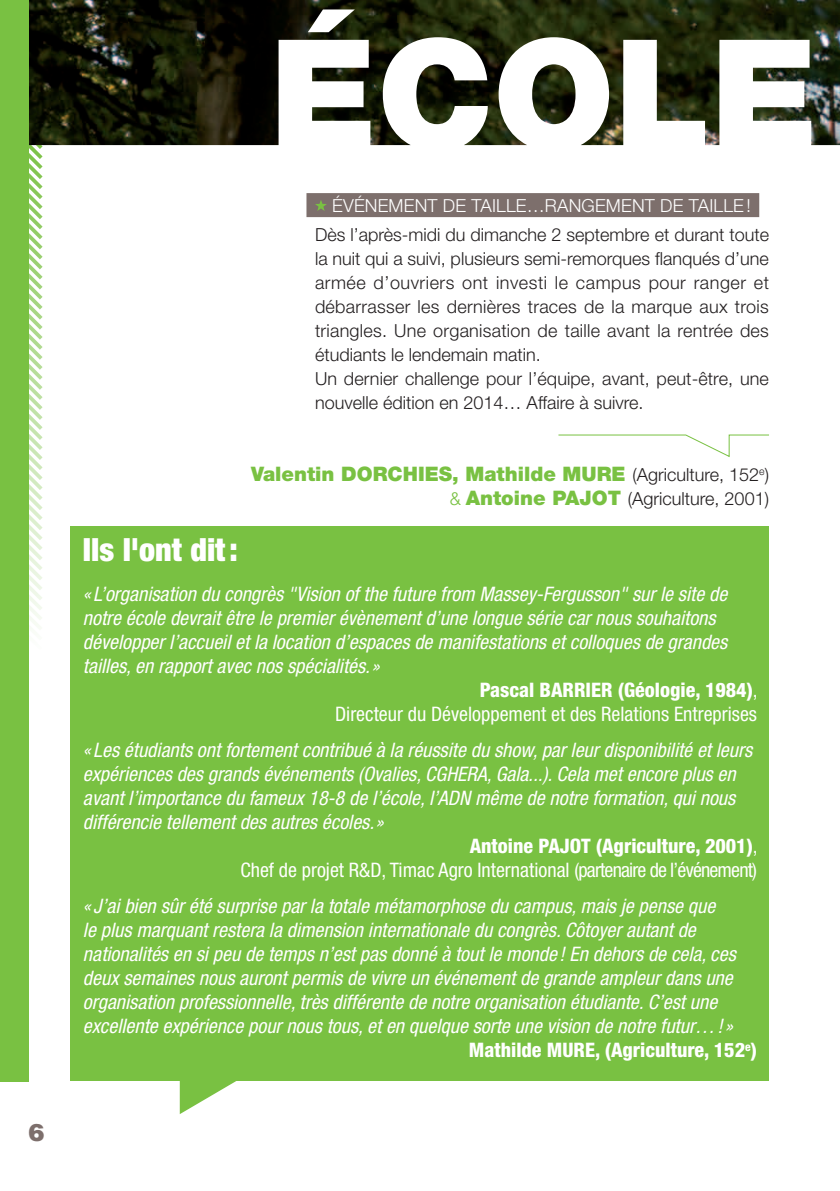
<style>
.page{position:relative;width:840px;height:1191px;background:#fff}
.page>*{position:absolute;margin:0;border:0;box-sizing:border-box;transform-origin:0 0}
.t1{font:900 condensed 32px "Helvetica Neue LT Std";color:#fff}
.t2{font:900 24px "Helvetica LT Std";color:#7d6f6c}
.t3{font:italic condensed 20px "Helvetica Neue LT Std";color:#fff}
.t4{font:condensed 20px "Helvetica Neue LT Std";color:#fff}
.t5{font:800 condensed 20px "Helvetica Neue LT Std";color:#fff}
.t6{font:900 20px "Helvetica Neue LT Std";color:#79c142}
.t7{font:300 18px/24px "Helvetica Neue LT Std";color:#231f20}
.t8{font:300 18px "Helvetica Neue LT Std";letter-spacing:.01em;color:#fff}
.s1{color:#79c142}
.s2{font-weight:900;font-size:20px;color:#79c142}
.s3{font-weight:400}
</style>
<div class="page">
<svg style="left:28px;top:145px;width:18px;height:509px"></svg>
<img style="left:28px;top:0;width:811px;height:145px">
<div style="left:0;top:0;width:28px;height:1081px;background:#79c142"></div>
<div style="left:71px;top:526px;width:697px;height:555px;background:#79c142"></div>
<svg style="left:180px;top:1081px;width:56px;height:33px"></svg>
<div style="left:306px;top:193px;width:452px;height:24px;background:#7d6f6c"></div>
<svg style="left:315px;top:200px;width:12px;height:11px"></svg>
<svg style="left:558px;top:434px;width:211px;height:23px"></svg>
<p class="t2" style="left:28px;top:1117px;width:18px">6</p>
<p class="t8" style="left:332px;top:195px;width:420px">Événement de taille…rang ement de taille!</p>
<p class="t7" style="left:315px;top:222px;width:455px">Dès l’après-midi du dimanche 2 septembre et durant toute la nuit qui a suivi, plusieurs semi-remorques flanqués d’une armée d’ouvriers ont investi le campus pour ranger et débarrasser les dernières traces de la marque aux trois triangles. Une organisation de taille avant la rentrée des étudiants le lendemain matin.<br>Un dernier challenge pour l’équipe, avant, peut-être, une nouvelle édition en 2014… Affaire à suivre.</p>
<p class="t6" style="left:251px;top:462px;width:107px">Valentin DOR</p>
<p class="t6" style="left:387px;top:462px;width:192px">CHIES, Mathilde MURE</p>
<p class="t7" style="left:449px;top:462px;width:320px;text-align:right">(Agriculture, 152<sup>e</sup>)<br><span class="s1">&amp;</span> <span class="s2">Antoine PAJOT</span> (Agriculture, 2001)</p>
<h1 class="t1" style="left:83px;top:530px;width:156px">Ils l'ont dit:</h1>
<p class="t3" style="left:83px;top:582px;width:645px">« L’organisation du congrès "Vision of the future from Massey-Fergusson" sur le site de</p>
<p class="t3" style="left:83px;top:606px;width:634px">notre école devrait être le premier évènement d’une longue série car nous souhaitons</p>
<p class="t3" style="left:83px;top:630px;width:645px">développer l’accueil et la location d’espaces de manifestations et colloques de grandes</p>
<p class="t3" style="left:83px;top:654px;width:298px">tailles, en rapport avec nos spécialités.»</p>
<p class="t5" style="left:479px;top:678px;width:279px">Pascal BARRIER (Géologie, 1984)<span class="s3">,</span></p>
<p class="t4" style="left:335px;top:702px;width:423px">Directeur du Développement et des Relations Entreprises</p>
<p class="t3" style="left:83px;top:738px;width:670px">« Les étudiants ont fortement contribué à la réussite du show, par leur disponibilité et leurs</p>
<p class="t3" style="left:83px;top:762px;width:654px">expériences des grands événements (Ovalies, CGHERA, Gala...). Cela met encore plus en</p>
<p class="t3" style="left:83px;top:786px;width:653px">avant l’importance du fameux 18-8 de l’école, l’ADN même de notre formation, qui nous</p>
<p class="t3" style="left:83px;top:810px;width:302px">différencie tellement des autres écoles.»</p>
<p class="t5" style="left:469px;top:834px;width:289px">Antoine PAJOT (Agriculture, 2001)<span class="s3">,</span></p>
<p class="t4" style="left:240px;top:858px;width:518px">Chef de projet R&amp;D, Timac Agro International (partenaire de l’événement)</p>
<p class="t3" style="left:83px;top:894px;width:633px">« J’ai bien sûr été surprise par la totale métamorphose du campus, mais je pense que</p>
<p class="t3" style="left:83px;top:918px;width:614px">le plus marquant restera la dimension internationale du congrès. Côtoyer autant de</p>
<p class="t3" style="left:83px;top:942px;width:654px">nationalités en si peu de temps n’est pas donné à tout le monde ! En dehors de cela, ces</p>
<p class="t3" style="left:83px;top:966px;width:651px">deux semaines nous auront permis de vivre un événement de grande ampleur dans une</p>
<p class="t3" style="left:83px;top:990px;width:635px">organisation professionnelle, très différente de notre organisation étudiante. C’est une</p>
<p class="t3" style="left:83px;top:1014px;width:651px">excellente expérience pour nous tous, et en quelque sorte une vision de notre futur…!»</p>
<p class="t5" style="left:468px;top:1038px;width:289px">Mathilde MURE, (Agriculture, 152<sup>e</sup>)</p>
</div>
